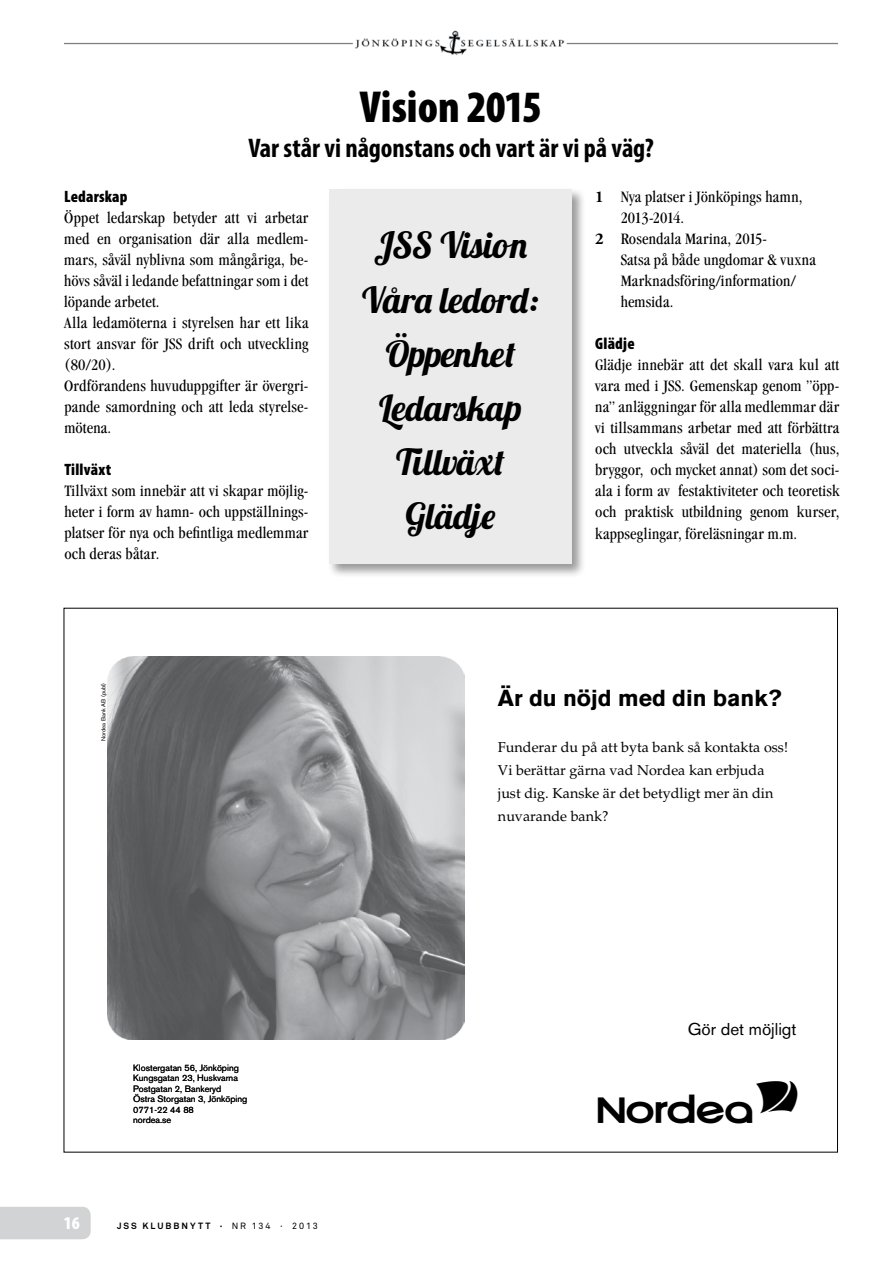
<style>
.page{position:relative;width:893px;height:1263px;background:#fff}
.page>*{position:absolute;margin:0;border:0;box-sizing:border-box;transform-origin:0 0}
.t1{font:900 condensed 45px "Myriad Pro";color:#000}
.t2{font:42.15px "Nordeafont";color:#000}
.t3{font:36px/54px "Lobster";letter-spacing:-.01em;color:#000;text-align:center}
.t4{font:700 condensed 27px "Myriad Pro";color:#000}
.t5{font:700 22.95px "Akzidenz Grotesk BE";color:#000}
.t6{font:900 condensed 18px "Myriad Pro";color:#fff}
.t7{font:17.1px "Akzidenz Grotesk BE";color:#000}
.t8{font:condensed 16.5px/21px "Garamond";letter-spacing:.015em;color:#000;text-align:justify}
.t9{font:900 condensed 16.5px "Myriad Pro";letter-spacing:.01em;color:#000}
.t10{font:condensed 16.5px "Garamond";letter-spacing:-.035em;color:#000}
.t11{font:14.4px/23px "Palatino";color:#000}
.t12{font:9.15px/10.5px "Akzidenz Grotesk BE";color:#000}
.t13{font:700 9px "Akkurat";letter-spacing:.225em;color:#000}
.t14{font:5.85px "Akzidenz Grotesk BE";color:#000}
.s1{font-family:"Adobe Garamond Pro";font-weight:700;font-stretch:normal}
.s2{font-weight:400}
</style>
<div class="page">
<div style="left:0;top:1207px;width:91px;height:32px;background:#d1d3d4"></div>
<img style="left:64px;top:30px;width:774px;height:25px">
<div style="left:327px;top:188px;width:259px;height:390px;background:#000;opacity:.4"></div>
<div style="left:329px;top:189px;width:243px;height:375px;background:#ebebec"></div>
<img style="left:108px;top:657px;width:357px;height:382px">
<h1 class="t1" style="left:360px;top:78px;width:184px">Vision 2015</h1>
<h3 class="t4" style="left:248px;top:131px;width:407px">Var står vi någonstans och vart är vi på väg?</h3>
<p class="t9" style="left:64px;top:186px;width:65px">Ledarskap</p>
<p class="t8" style="left:64px;top:207px;width:246px;text-align:left">Öppet ledarskap betyder att vi arbetar med en organisation där alla medlem&shy;mars, såväl nyblivna som mångåriga, be&shy;hövs såväl i ledande befattningar som i det löpande arbetet.<br>Alla ledamöterna i styrelsen har ett lika stort ansvar för JSS drift och utveckling (80/20).<br>Ordförandens huvuduppgifter är övergri&shy;pande samordning och att leda styrelse&shy;mötena.</p>
<p class="t9" style="left:64px;top:459px;width:48px">Tillväxt</p>
<p class="t8" style="left:64px;top:480px;width:246px">Tillväxt som innebär att vi skapar möjlig&shy;heter i form av hamn- och uppställnings&shy;platser för nya och befintliga medlemmar och deras båtar.</p>
<p class="t14" style="left:100px;top:741px;width:60px;rotate:-90deg">Nordea Bank AB (publ)</p>
<h3 class="t3" style="left:362px;top:218px;width:178px">JSS Vision<br>Våra ledord:<br>Öppenhet<br>Ledarskap<br>Tillväxt<br>Glädje</h3>
<p class="t8" style="left:595px;top:186px;width:209px"><span class="s1">1</span> Nya platser i Jönköpings hamn,</p>
<p class="t10" style="left:621px;top:209px;width:65px">2013-2014.</p>
<p class="t8" style="left:595px;top:228px;width:174px"><span class="s1">2</span> Rosendala Marina, 2015-</p>
<p class="t8" style="left:621px;top:249px;width:197px">Satsa på både ungdomar &amp; vuxna</p>
<p class="t8" style="left:621px;top:270px;width:177px">Marknadsföring/information/</p>
<p class="t8" style="left:621px;top:292px;width:54px">hemsida.</p>
<p class="t9" style="left:595px;top:333px;width:41px">Glädje</p>
<p class="t8" style="left:595px;top:355px;width:246px">Glädje innebär att det skall vara kul att vara med i JSS. Gemenskap genom ”öpp&shy;na” anläggningar för alla medlemmar där vi tillsammans arbetar med att förbättra och utveckla såväl det materiella (hus, bryggor, och mycket annat) som det soci&shy;ala i form av festaktiviteter och teoretisk och praktisk utbildning genom kurser, kappseglingar, föreläsningar m.m.</p>
<h3 class="t5" style="left:498px;top:685px;width:285px">Är du nöjd med din bank?</h3>
<p class="t11" style="left:498px;top:736px;width:291px">Funderar du på att byta bank så kontakta oss!<br>Vi berättar gärna vad Nordea kan erbjuda just dig. Kanske är det betydligt mer än din nuvarande bank?</p>
<p class="t12" style="left:133px;top:1062px;width:116px">Klostergatan 56, Jönköping<br>Kungsgatan 23, Huskvarna<br>Postgatan 2, Bankeryd<br>Östra Storgatan 3, Jönköping<br>0771-22 44 88<br>nordea.se</p>
<p class="t6" style="left:64px;top:1211px;width:17px">16</p>
<p class="t13" style="left:117px;top:1220px;width:202px">JSS KLUBBNYTT · <span class="s2">NR 134 · 2013</span></p>
<p class="t7" style="left:688px;top:1019px;width:110px">Gör det möjligt</p>
<h2 class="t2" style="left:597px;top:1081px;width:201px">A</h2>
</div>
